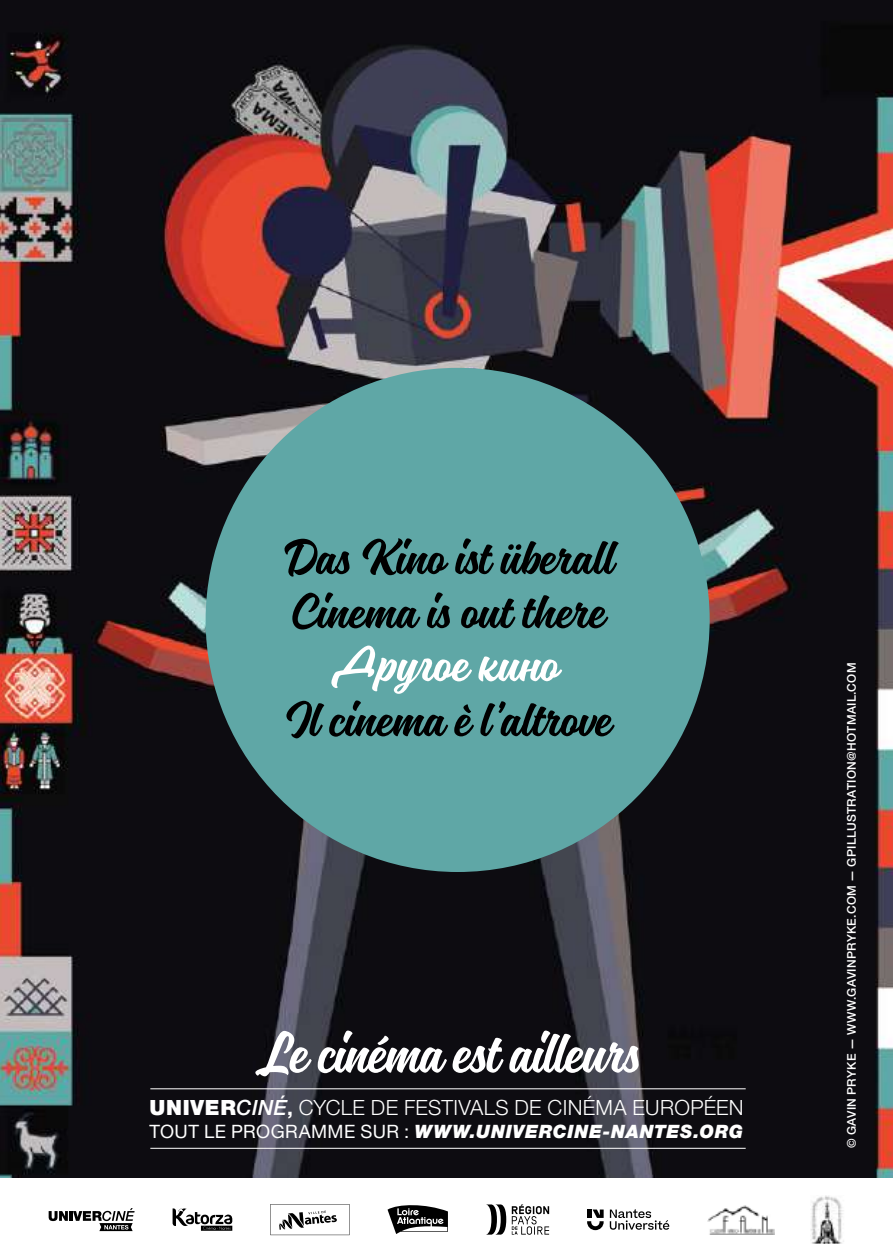
<style>
.page{position:relative;width:893px;height:1259px;background:#fff}
.page>*{position:absolute;margin:0;border:0;box-sizing:border-box;transform-origin:0 0}
.t1{font:italic 700 60px/54px "Magneton";letter-spacing:.005em;color:#000}
.t2{font:300 21px "Helvetica Neue LT Std";letter-spacing:.015em;color:#fff}
.t3{font:italic 900 18.6px "Helvetica Neue LT Std";letter-spacing:.035em;color:#fff}
.t4{font:500 12px "Helvetica Neue LT Std";letter-spacing:.025em;color:#fff}
.s1{font-weight:900}
.s2{font-weight:500;font-style:italic}
.s3{font-weight:700}
.s4{font-weight:400;font-style:normal}
</style>
<div class="page">
<img style="left:0;top:0;width:893px;height:1177px">
<div style="left:206px;top:368px;width:504px;height:504px;background:#5fa7a6;border-radius:50%"></div>
<svg style="left:478px;top:656px;width:84px;height:25px"></svg>
<svg style="left:331px;top:645px;width:141px;height:49px"></svg>
<hr style="left:150px;top:1147px;width:596px;height:1px;background:#fff">
<hr style="left:150px;top:1088px;width:596px;height:1px;background:#fff">
<svg style="left:255px;top:1031px;width:57px;height:45px"></svg>
<svg style="left:318px;top:1030px;width:129px;height:43px"></svg>
<svg style="left:453px;top:1030px;width:186px;height:43px"></svg>
<svg style="left:388px;top:1205px;width:60px;height:29px"></svg>
<svg style="left:270px;top:1204px;width:80px;height:31px"></svg>
<svg style="left:173px;top:1208px;width:59px;height:22px"></svg>
<svg style="left:49px;top:1208px;width:86px;height:23px"></svg>
<svg style="left:486px;top:1204px;width:20px;height:30px"></svg>
<svg style="left:512px;top:1204px;width:37px;height:30px"></svg>
<svg style="left:610px;top:1209px;width:59px;height:20px"></svg>
<svg style="left:587px;top:1209px;width:17px;height:21px"></svg>
<img style="left:707px;top:1205px;width:67px;height:29px">
<img style="left:811px;top:1195px;width:33px;height:49px">
<h1 class="t1" style="left:281px;top:533px;width:336px">Das Kino ist überall<br>Cinema is out there</h1>
<h1 class="t1" style="left:283px;top:695px;width:328px">Il cinema è l’altrove</h1>
<h2 class="t2" style="left:150px;top:1095px;width:596px"><span class="s1">UNIVER</span><span class="s2">CINÉ</span><span class="s3">,</span> CYCLE DE FESTIVALS DE CINÉMA EUROPÉEN</h2>
<h3 class="t3" style="left:150px;top:1119px;width:595px"><span class="s4">TOUT LE PROGRAMME SUR :</span> WWW.UNIVERCINE-NANTES.ORG</h3>
<p class="t4" style="left:844px;top:1148px;width:487px;rotate:-90deg">© GAVIN PRYKE — WWW.GAVINPRYKE.COM — GPILLUSTRATION@HOTMAIL.COM</p>
</div>
